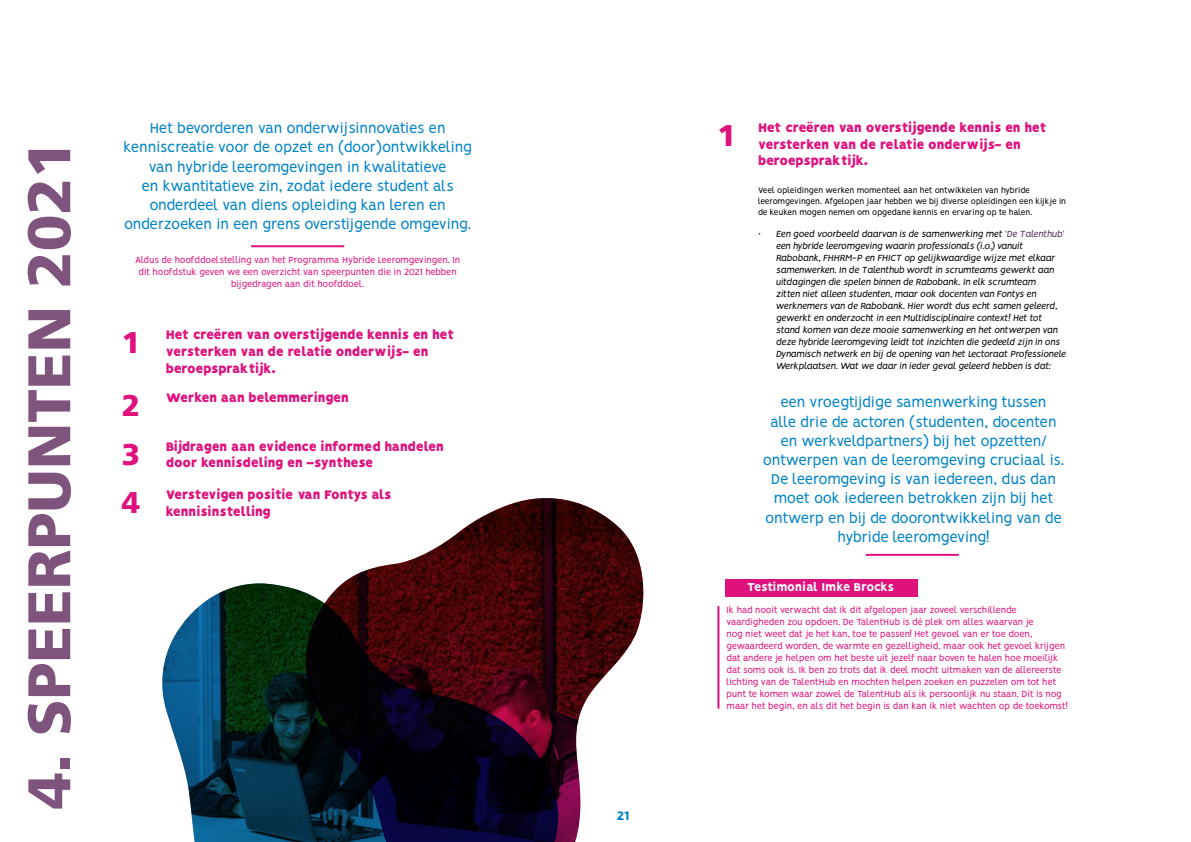
<style>
.page{position:relative;width:1191px;height:842px;background:#fff}
.page>*{position:absolute;margin:0;border:0;box-sizing:border-box;transform-origin:0 0}
.t1{font:900 60px "Fontys Frutiger";color:#7f547c}
.t2{font:900 30px "Fontys Frutiger";color:#df117d}
.t3{font:16px/19.2px "Vision";letter-spacing:-.03em;color:#0083c8;text-align:center}
.t4{font:900 14px/16.8px "Vision";letter-spacing:-.02em;color:#df117d}
.t5{font:800 14px "Vision";color:#0083c9}
.t6{font:800 13px "Vision";letter-spacing:-.03em;color:#fff}
.t7{font:10px/12px "Vision";letter-spacing:-.02em;color:#df117d;text-align:center}
.t8{font:italic 10px/12px "Vision";color:#000}
.t9{font:9px/10.8px "Vision";letter-spacing:-.02em;color:#000}
.s1{color:#562d5f}
</style>
<div class="page">
<hr style="left:866px;top:554px;width:92px;height:2px;background:#df117d">
<hr style="left:251px;top:245px;width:93px;height:2px;background:#df117d">
<svg style="left:162px;top:583px;width:144px;height:259px"></svg>
<svg style="left:306px;top:498px;width:337px;height:344px"></svg>
<div style="left:725px;top:578px;width:193px;height:18px;background:#df117d"></div>
<hr style="left:717px;top:606px;width:2px;height:103px;background:#df117d">
<h1 class="t1" style="left:13px;top:809px;width:669px;rotate:-90deg">4. SPEERPUNTEN 2021</h1>
<p class="t3" style="left:123px;top:118px;width:350px">Het bevorderen van onderwijsinnovaties en kenniscreatie voor de opzet en (door)ontwikkeling van hybride leeromgevingen in kwalitatieve<br>en kwantitatieve zin, zodat iedere student als onderdeel van diens opleiding kan leren en onderzoeken in een grens overstijgende omgeving.</p>
<p class="t7" style="left:135px;top:254px;width:326px">Aldus de hoofddoelstelling van het Programma Hybride Leeromgevingen. In dit hoofdstuk geven we een overzicht van speerpunten die in 2021 hebben bijgedragen aan dit hoofddoel.</p>
<h2 class="t2" style="left:122px;top:324px;width:20px">1</h2>
<h3 class="t4" style="left:166px;top:326px;width:290px">Het creëren van overstijgende kennis en het versterken van de relatie onderwijs- en beroepspraktijk.</h3>
<h2 class="t2" style="left:122px;top:388px;width:20px">2</h2>
<h3 class="t4" style="left:166px;top:390px;width:185px">Werken aan belemmeringen</h3>
<h2 class="t2" style="left:122px;top:436px;width:20px">3</h2>
<h3 class="t4" style="left:166px;top:438px;width:280px">Bijdragen aan evidence informed handelen door kennisdeling en –synthese</h3>
<h2 class="t2" style="left:122px;top:484px;width:20px">4</h2>
<h3 class="t4" style="left:166px;top:486px;width:227px">Verstevigen positie van Fontys als kennisinstelling</h3>
<h3 class="t5" style="left:617px;top:807px;width:14px">21</h3>
<h2 class="t2" style="left:717px;top:117px;width:20px">1</h2>
<h3 class="t4" style="left:758px;top:119px;width:290px">Het creëren van overstijgende kennis en het versterken van de relatie onderwijs- en beroepspraktijk.</h3>
<p class="t9" style="left:758px;top:185px;width:310px">Veel opleidingen werken momenteel aan het ontwikkelen van hybride leeromgevingen. Afgelopen jaar hebben we bij diverse opleidingen een kijkje in de keuken mogen nemen om opgedane kennis en ervaring op te halen.</p>
<p class="t8" style="left:776px;top:228px;width:291px;text-indent:-18px">• Een goed voorbeeld daarvan is de samenwerking met <span class="s1">‘De Talenthub’ </span>een hybride leeromgeving waarin professionals (i.o.) vanuit Rabobank, FHHRM-P en FHICT op gelijkwaardige wijze met elkaar samenwerken. In de Talenthub wordt in scrumteams gewerkt aan uitdagingen die spelen binnen de Rabobank. In elk scrumteam<br>zitten niet alleen studenten, maar ook docenten van Fontys en werknemers van de Rabobank. Hier wordt dus echt samen geleerd, gewerkt en onderzocht in een Multidisciplinaire context! Het tot stand komen van deze mooie samenwerking en het ontwerpen van deze hybride leeromgeving leidt tot inzichten die gedeeld zijn in ons Dynamisch netwerk en bij de opening van het Lectoraat Professionele Werkplaatsen. Wat we daar in ieder geval geleerd hebben is dat:</p>
<p class="t3" style="left:763px;top:393px;width:303px">een vroegtijdige samenwerking tussen<br>alle drie de actoren (studenten, docenten en werkveldpartners) bij het opzetten/ ontwerpen van de leeromgeving cruciaal is.<br>De leeromgeving is van iedereen, dus dan moet ook iedereen betrokken zijn bij het ontwerp en bij de doorontwikkeling van de hybride leeromgeving!</p>
<h3 class="t6" style="left:747px;top:580px;width:148px">Testimonial Imke Brocks</h3>
<p class="t7" style="left:726px;top:604px;width:343px;text-align:left">Ik had nooit verwacht dat ik dit afgelopen jaar zoveel verschillende vaardigheden zou opdoen. De TalentHub is dé plek om alles waarvan je<br>nog niet weet dat je het kan, toe te passen! Het gevoel van er toe doen, gewaardeerd worden, de warmte en gezelligheid, maar ook het gevoel krijgen dat andere je helpen om het beste uit jezelf naar boven te halen hoe moeilijk dat soms ook is. Ik ben zo trots dat ik deel mocht uitmaken van de allereerste lichting van de TalentHub en mochten helpen zoeken en puzzelen om tot het punt te komen waar zowel de TalentHub als ik persoonlijk nu staan. Dit is nog maar het begin, en als dit het begin is dan kan ik niet wachten op de toekomst!</p>
</div>
